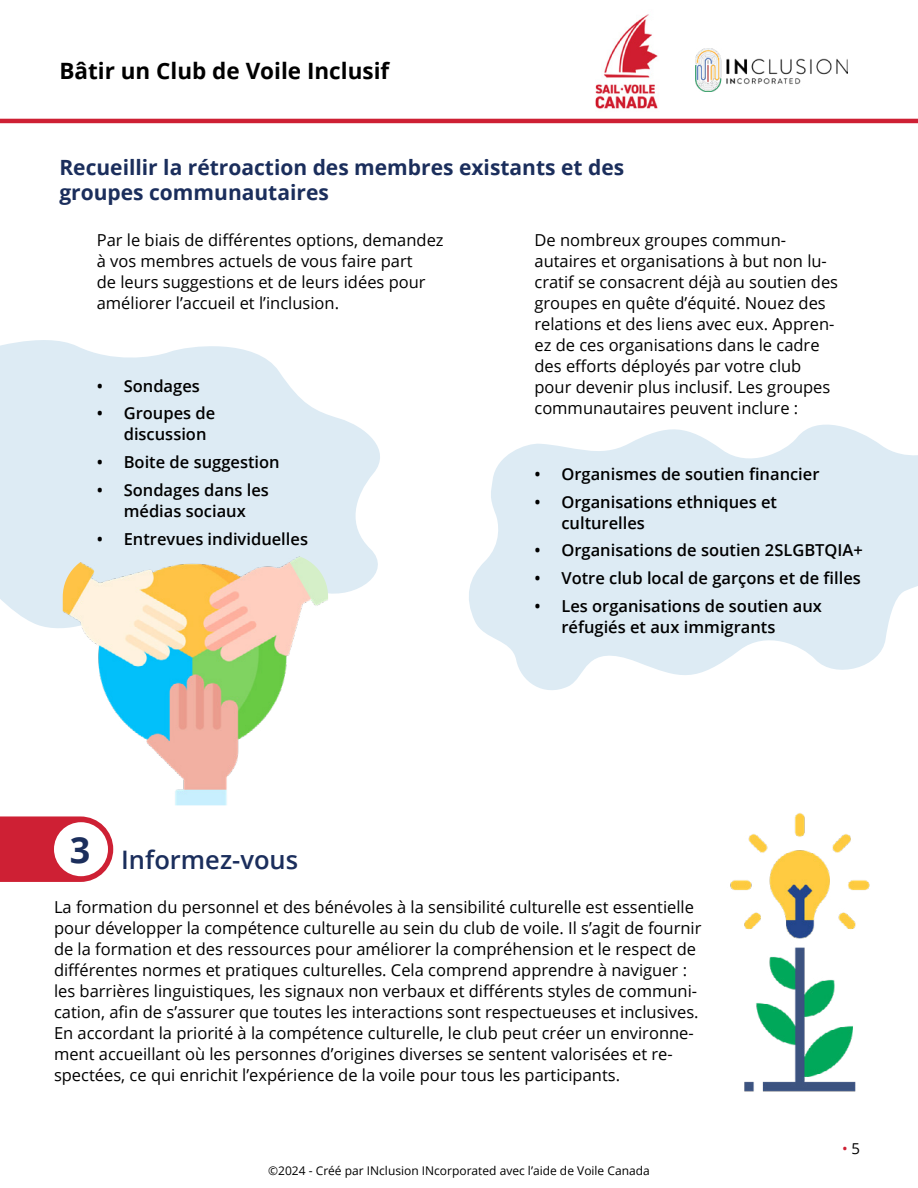
<style>
.page{position:relative;width:918px;height:1188px;background:#fff}
.page>*{position:absolute;margin:0;border:0;box-sizing:border-box;transform-origin:0 0}
.t1{font:600 25.5px "Open Sans";color:#1b2e5c}
.t2{font:700 22.5px "Open Sans";color:#000}
.t3{font:700 21px/25.2px "Open Sans";color:#1b2e5c}
.t4{font:16.5px/21px "Open Sans";color:#000}
.t5{font:600 16.5px/21px "Open Sans";color:#000}
.t6{font:15px "Open Sans";color:#ce2034}
.t7{font:12px "Open Sans";color:#000}
.s1{color:#000}
</style>
<div class="page">
<img style="left:595px;top:14px;width:63px;height:95px">
<img style="left:696px;top:48px;width:151px;height:43px">
<hr style="left:0;top:119px;width:918px;height:4px;background:#ce2034">
<svg style="left:469px;top:424px;width:449px;height:266px;fill:#ddebf4"></svg>
<svg style="left:0;top:340px;width:380px;height:288px;fill:#ddebf4"></svg>
<svg style="left:0;top:816px;width:113px;height:66px;background:#d23648"></svg>
<div style="left:54px;top:822px;width:54px;height:54px;background:#fff;border-radius:50%"></div>
<img style="left:730px;top:813px;width:140px;height:279px">
<img style="left:63px;top:554px;width:265px;height:251px">
<h2 class="t2" style="left:59px;top:55px;width:331px">Bâtir un Club de Voile Inclusif</h2>
<p class="t3" style="left:59px;top:154px;width:566px">Recueillir la rétroaction des membres existants et des groupes communautaires</p>
<p class="t4" style="left:97px;top:229px;width:348px">Par le biais de différentes options, demandez à vos membres actuels de vous faire part<br>de leurs suggestions et de leurs idées pour améliorer l’accueil et l’inclusion.</p>
<p class="t4" style="left:534px;top:229px;width:305px">De nombreux groupes commun&shy;autaires et organisations à but non lu&shy;cratif se consacrent déjà au soutien des groupes en quête d’équité. Nouez des relations et des liens avec eux. Appren&shy;ez de ces organisations dans le cadre des efforts déployés par votre club pour devenir plus inclusif. Les groupes communautaires peuvent inclure :</p>
<p class="t5" style="left:97px;top:375px;width:105px">• Sondages</p>
<p class="t5" style="left:124px;top:403px;width:93px;text-indent:-27px">• Groupes de discussion</p>
<p class="t5" style="left:97px;top:451px;width:184px">• Boite de suggestion</p>
<p class="t5" style="left:97px;top:479px;width:174px;text-align:center">• Sondages dans les médias sociaux</p>
<p class="t5" style="left:97px;top:528px;width:213px">• Entrevues individuelles</p>
<p class="t5" style="left:534px;top:463px;width:287px">• Organismes de soutien financier</p>
<p class="t5" style="left:561px;top:491px;width:217px;text-indent:-27px">• Organisations ethniques et culturelles</p>
<p class="t5" style="left:534px;top:540px;width:330px">• Organisations de soutien 2SLGBTQIA+</p>
<p class="t5" style="left:534px;top:567px;width:328px">• Votre club local de garçons et de filles</p>
<p class="t5" style="left:561px;top:595px;width:262px;text-indent:-27px">• Les organisations de soutien aux réfugiés et aux immigrants</p>
<h1 class="t1" style="left:70px;top:842px;width:230px"><sup>3</sup> Informez-vous</h1>
<p class="t4" style="left:54px;top:896px;width:649px">La formation du personnel et des bénévoles à la sensibilité culturelle est essentielle pour développer la compétence culturelle au sein du club de voile. Il s’agit de fournir de la formation et des ressources pour améliorer la compréhension et le respect de différentes normes et pratiques culturelles. Cela comprend apprendre à naviguer : les barrières linguistiques, les signaux non verbaux et différents styles de communi&shy;cation, afin de s’assurer que toutes les interactions sont respectueuses et inclusives.<br>En accordant la priorité à la compétence culturelle, le club peut créer un environne&shy;ment accueillant où les personnes d’origines diverses se sentent valorisées et re&shy;spectées, ce qui enrichit l’expérience de la voile pour tous les participants.</p>
<p class="t7" style="left:268px;top:1162px;width:383px">©️2024 - Créé par INclusion INcorporated avec l’aide de Voile Canada</p>
<p class="t6" style="left:842px;top:1138px;width:20px">• <span class="s1">5</span></p>
</div>
